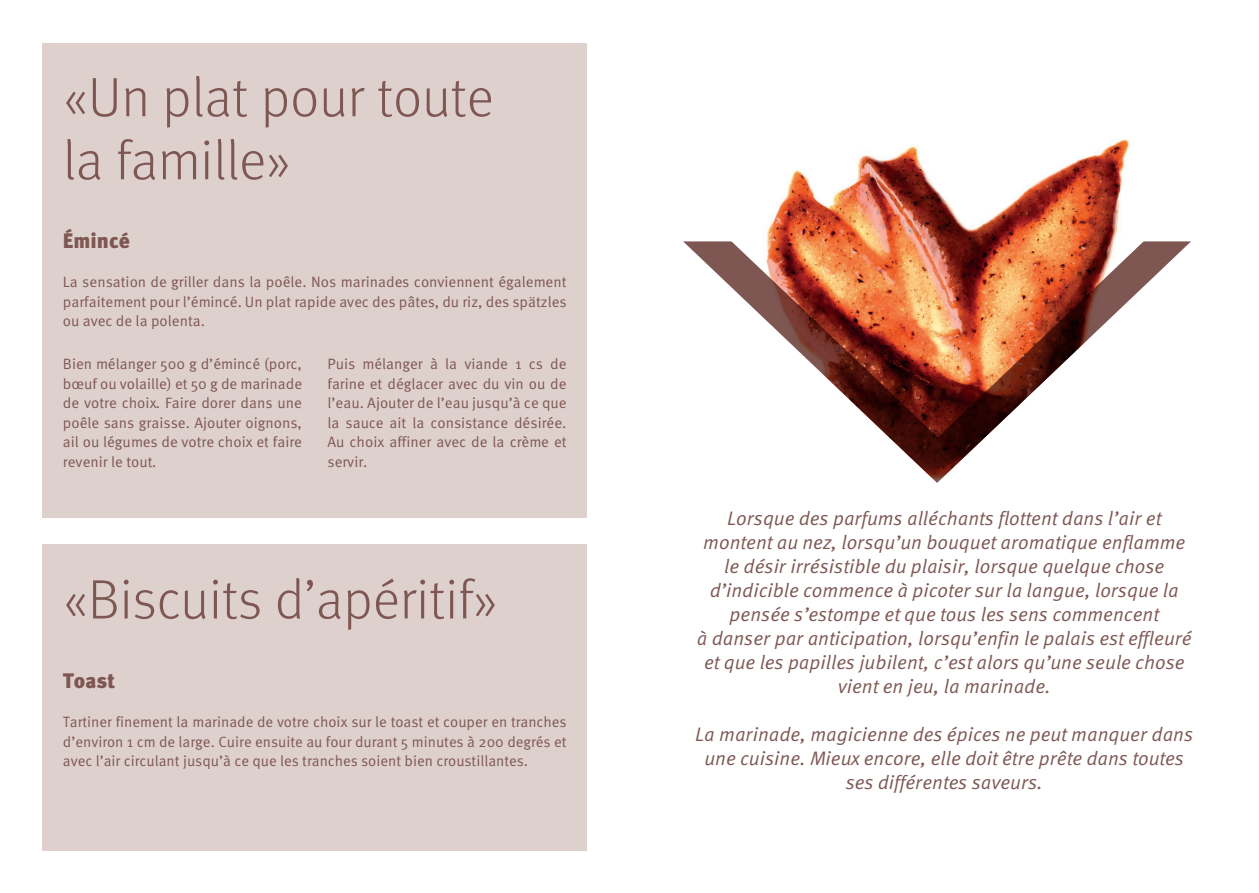
<style>
.page{position:relative;width:1259px;height:893px;background:#fff}
.page>*{position:absolute;margin:0;border:0;box-sizing:border-box;transform-origin:0 0}
.t1{font:300 55.5px/63px "FF Meta Pro";color:#7e5753}
.t2{font:900 21px "FF Meta Pro";color:#7e5753}
.t3{font:italic 19.5px/24px "FF Meta Pro";color:#7e5753;text-align:center}
.t4{font:15px/19.5px "FF Meta Pro";color:#7e5753;text-align:justify}
</style>
<div class="page">
<div style="left:43px;top:544px;width:544px;height:306px;background:#ded0cd"></div>
<img style="left:683px;top:139px;width:508px;height:344px">
<div style="left:43px;top:43px;width:544px;height:474px;background:#ded0cd"></div>
<h1 class="t1" style="left:63px;top:63px;width:432px">«Un plat pour toute la famille»</h1>
<h2 class="t2" style="left:63px;top:224px;width:69px">Émincé</h2>
<p class="t4" style="left:63px;top:271px;width:505px">La sensation de griller dans la poêle. Nos marinades conviennent également parfaitement pour l’émincé. Un plat rapide avec des pâtes, du riz, des spätzles ou avec de la polenta.</p>
<p class="t4" style="left:63px;top:353px;width:241px">Bien mélanger 500 g d’émincé (porc, bœuf ou volaille) et 50 g de marinade de votre choix. Faire dorer dans une poêle sans graisse. Ajouter oignons, ail ou légumes de votre choix et faire revenir le tout.</p>
<p class="t4" style="left:327px;top:353px;width:241px">Puis mélanger à la viande 1 cs de farine et déglacer avec du vin ou de l’eau. Ajouter de l’eau jusqu’à ce que la sauce ait la consistance désirée.<br>Au choix affiner avec de la crème et servir.</p>
<h1 class="t1" style="left:63px;top:565px;width:436px">«Biscuits d’apéritif»</h1>
<h2 class="t2" style="left:63px;top:664px;width:54px">Toast</h2>
<p class="t4" style="left:63px;top:711px;width:505px">Tartiner finement la marinade de votre choix sur le toast et couper en tranches d’environ 1 cm de large. Cuire ensuite au four durant 5 minutes à 200 degrés et avec l’air circulant jusqu’à ce que les tranches soient bien croustillantes.</p>
<p class="t3" style="left:697px;top:505px;width:496px">Lorsque des parfums alléchants flottent dans l’air et montent au nez, lorsqu’un bouquet aromatique enflamme le désir irrésistible du plaisir, lorsque quelque chose d’indicible commence à picoter sur la langue, lorsque la pensée s’estompe et que tous les sens commencent<br>à danser par anticipation, lorsqu’enfin le palais est effleuré et que les papilles jubilent, c’est alors qu’une seule chose vient en jeu, la marinade.</p>
<h3 class="t3" style="left:695px;top:721px;width:499px">La marinade, magicienne des épices ne peut manquer dans une cuisine. Mieux encore, elle doit être prête dans toutes ses différentes saveurs.</h3>
</div>
